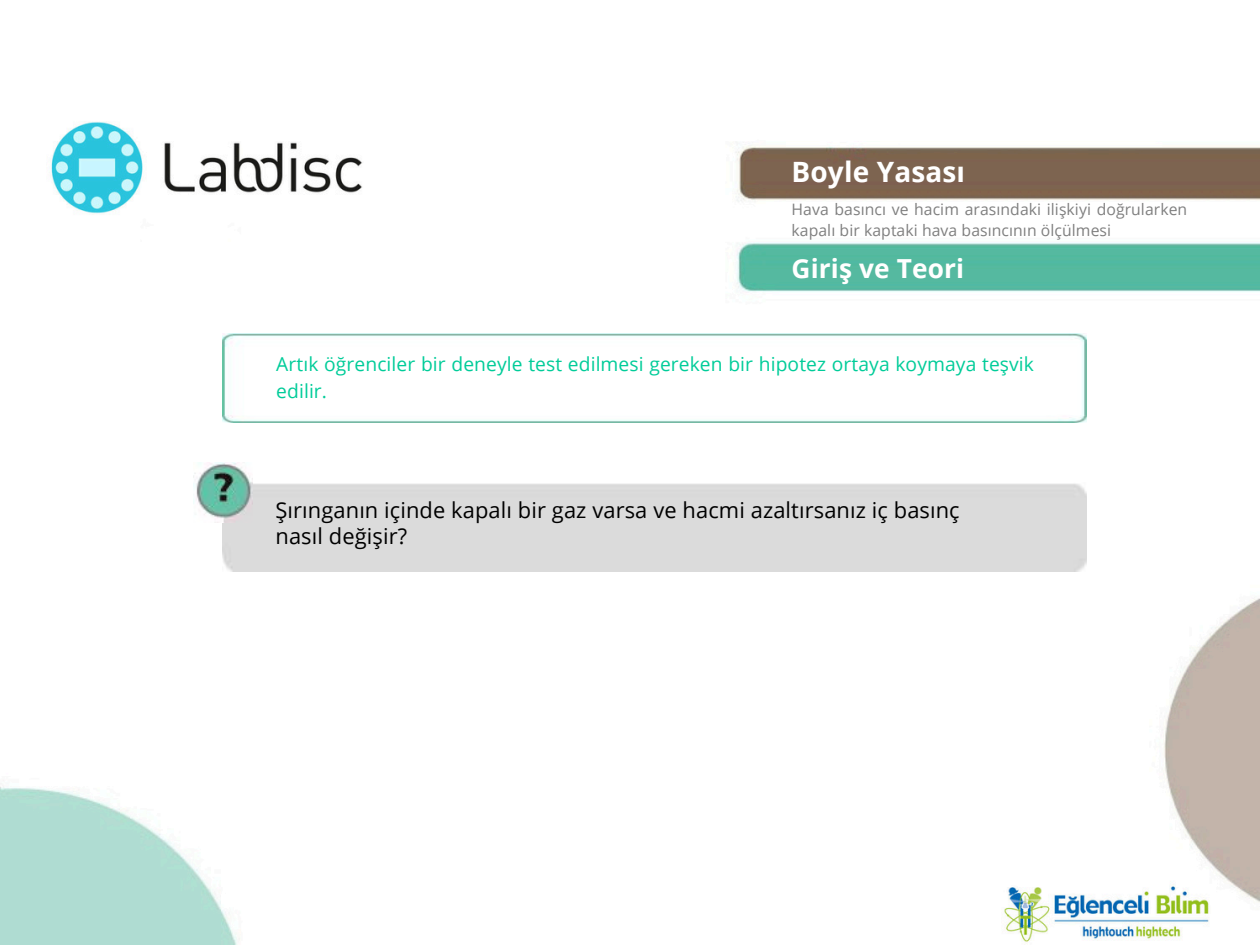
<style>
.page{position:relative;width:1260px;height:945px;background:#fff}
.page>*{position:absolute;margin:0;border:0;box-sizing:border-box;transform-origin:0 0}
.t1{font:700 28px "Open Sans";letter-spacing:.005em;color:#fff}
.t2{font:700 26.25px "Open Sans";letter-spacing:.005em;color:#fff}
.t3{font:21.88px/26.2px "Open Sans";letter-spacing:.005em;color:#000}
.t4{font:19.25px/27.7px "Open Sans";letter-spacing:.005em;color:#0c9}
.t5{font:15.75px/21px "Open Sans";letter-spacing:.005em;color:#7f7f7f}
</style>
<div class="page">
<img style="left:0;top:121px;width:1260px;height:824px">
<img style="left:223px;top:334px;width:864px;height:89px">
<div style="left:223px;top:482px;width:864px;height:89px;background:#dbdbdb"></div>
<img style="left:193px;top:463px;width:59px;height:60px">
<p class="t1" style="left:792px;top:152px;width:175px">Boyle Yasası</p>
<h2 class="t5" style="left:792px;top:199px;width:397px">Hava basıncı ve hacim arasındaki ilişkiyi doğrularken kapalı bir kaptaki hava basıncının ölçülmesi</h2>
<p class="t2" style="left:792px;top:250px;width:174px">Giriş ve Teori</p>
<h3 class="t4" style="left:276px;top:350px;width:759px">Artık öğrenciler bir deneyle test edilmesi gereken bir hipotez ortaya koymaya teşvik edilir.</h3>
<p class="t3" style="left:276px;top:496px;width:686px">Şırınganın içinde kapalı bir gaz varsa ve hacmi azaltırsanız iç basınç nasıl değişir?</p>
</div>
